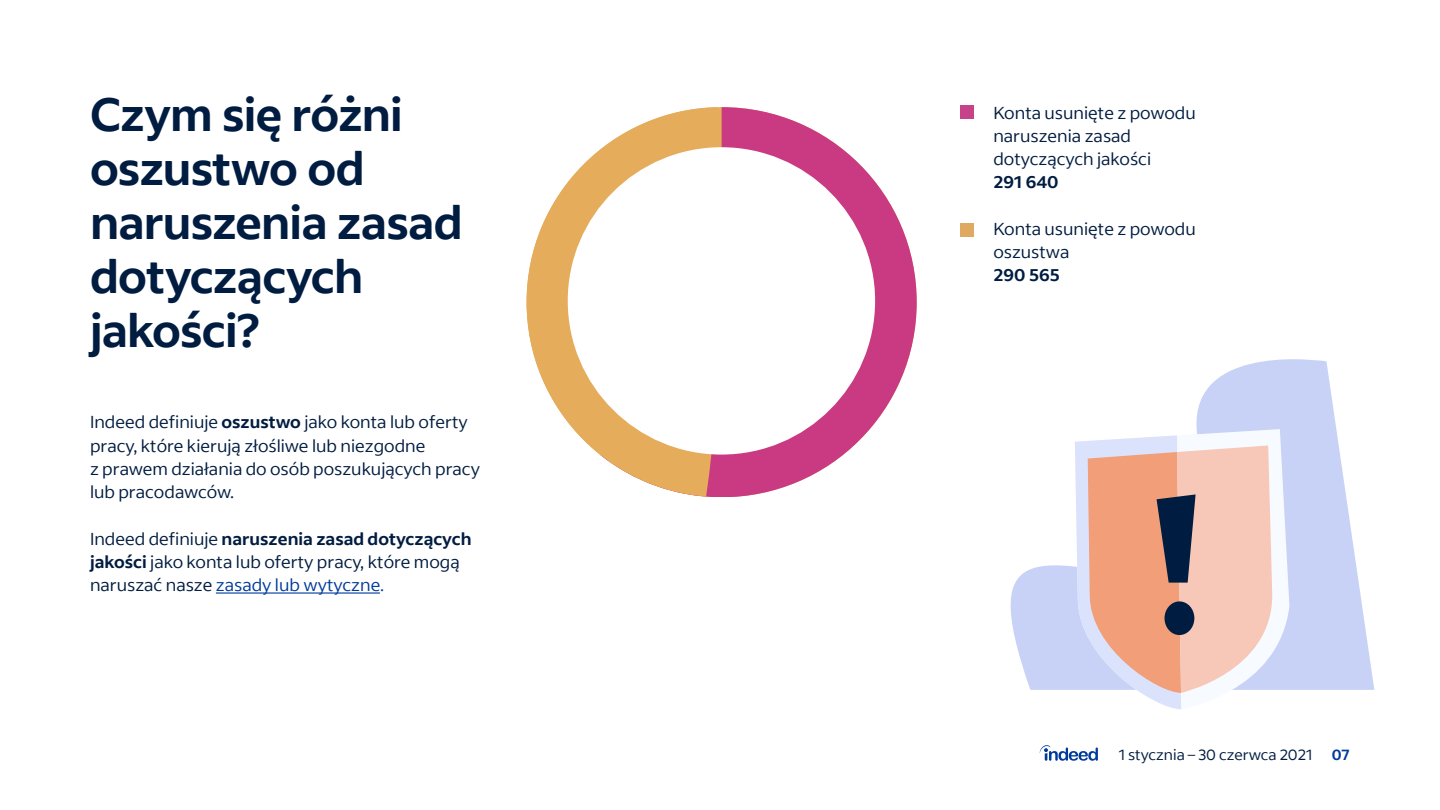
<style>
.page{position:relative;width:1440px;height:810px;background:#fff}
.page>*{position:absolute;margin:0;border:0;box-sizing:border-box;transform-origin:0 0}
.t1{font:700 46.5px/54px "Indeed Sans";letter-spacing:-.02em;color:#001c40}
.t2{font:17.25px/23.2px "Indeed Sans";color:#001c40}
.t3{font:700 17.25px "Indeed Sans";color:#001c40}
.t4{font:15px "Indeed Sans";color:#001c40}
.t5{font:700 15px "Indeed Sans";color:#003a9b}
.s1{font-weight:700}
.s2{color:#003a9b}
</style>
<div class="page">
<hr style="left:216px;top:592px;width:164px;height:2px;background:#003a9b">
<div style="left:960px;top:105px;width:13px;height:13px;background:#c74289"></div>
<div style="left:960px;top:223px;width:13px;height:13px;background:#e0a961"></div>
<svg style="left:1010px;top:359px;width:364px;height:331px;fill:#cfd8f7"></svg>
<svg style="left:1075px;top:429px;width:214px;height:261px"></svg>
<svg style="left:1075px;top:435px;width:197px;height:274px"></svg>
<svg style="left:1040px;top:745px;width:58px;height:16px"></svg>
<svg style="left:722px;top:107px;width:195px;height:390px;fill:#c93a82"></svg>
<svg style="left:527px;top:107px;width:195px;height:390px;fill:#e5ac5b"></svg>
<div style="left:568px;top:147px;width:307px;height:308px;background:#fff;border-radius:50%"></div>
<h1 class="t1" style="left:90px;top:87px;width:374px">Czym się różni oszustwo od naruszenia zasad dotyczących jakości?</h1>
<p class="t2" style="left:90px;top:410px;width:392px">Indeed definiuje <span class="s1">oszustwo</span> jako konta lub oferty pracy, które kierują złośliwe lub niezgodne<br>z prawem działania do osób poszukujących pracy lub pracodawców.</p>
<p class="t2" style="left:90px;top:527px;width:383px">Indeed definiuje <span class="s1">naruszenia zasad dotyczących jakości</span> jako konta lub oferty pracy, które mogą naruszać nasze <span class="s2">zasady lub wytyczne.</span></p>
<p class="t2" style="left:993px;top:101px;width:204px">Konta usunięte z powodu naruszenia zasad dotyczących jakości</p>
<p class="t3" style="left:993px;top:171px;width:67px">291 640</p>
<p class="t2" style="left:993px;top:217px;width:204px">Konta usunięte z powodu oszustwa</p>
<p class="t3" style="left:993px;top:264px;width:68px">290 565</p>
<p class="t4" style="left:1119px;top:745px;width:195px">1 stycznia – 30 czerwca 2021</p>
<p class="t5" style="left:1332px;top:745px;width:19px">07</p>
</div>
